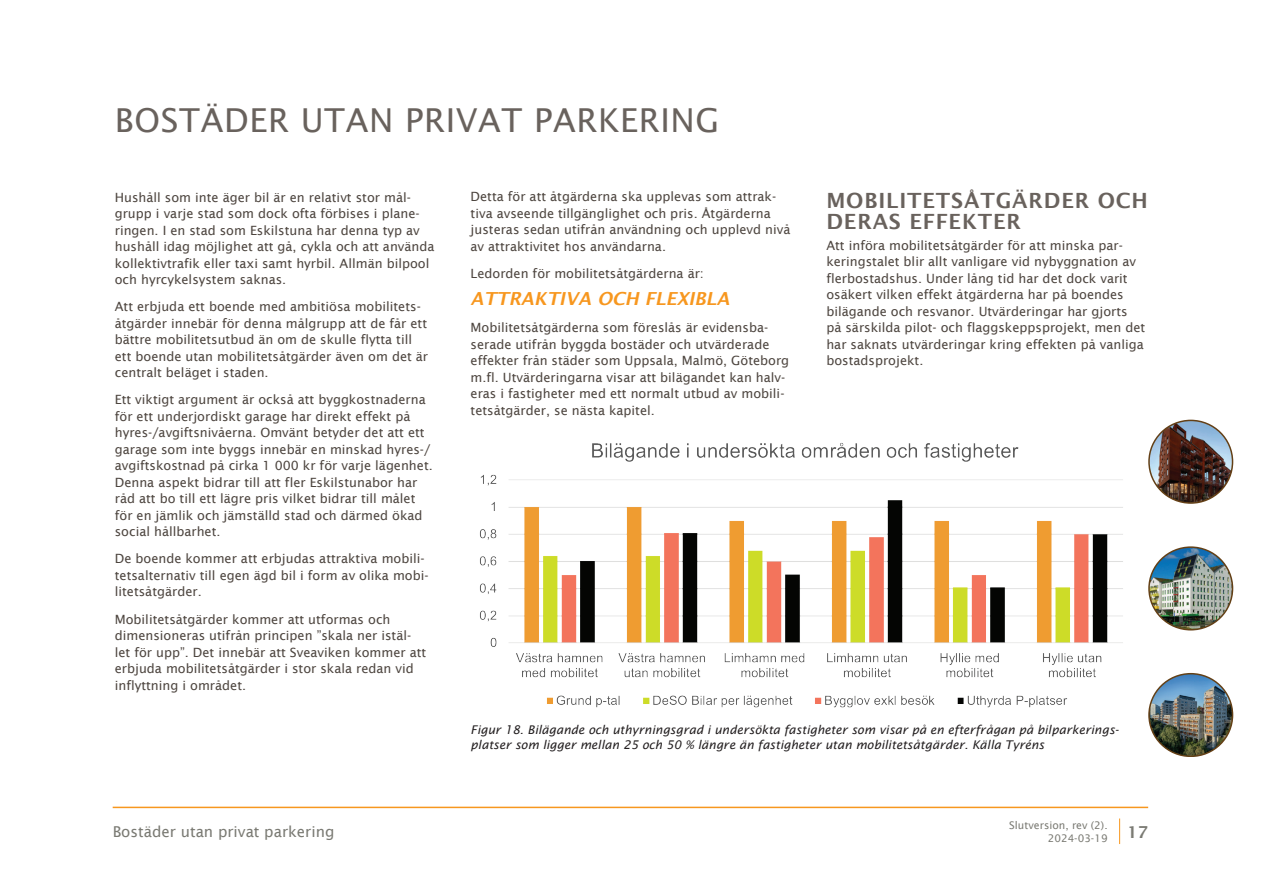
<style>
.page{position:relative;width:1263px;height:893px;background:#fff}
.page>*{position:absolute;margin:0;border:0;box-sizing:border-box;transform-origin:0 0}
.t1{font:33px "Lucida Sans";letter-spacing:.02em;color:#69625d}
.t2{font:600 21px/21px "Lucida Sans";letter-spacing:.04em;color:#69625d}
.t3{font:italic 600 18px "Lucida Sans";color:#f7971f}
.t4{font:600 16.5px "Lucida Sans";color:#7a7a73}
.t5{font:15px "Lucida Sans";color:#7a7a73}
.t6{font:12.75px/16.5px "Lucida Sans";color:#4d453f}
.t7{font:italic 12px/15px "Lucida Sans";color:#231f20}
.t8{font:10.5px/12.6px "Lucida Sans";color:#7a7a73;text-align:right}
</style>
<div class="page">
<hr style="left:113px;top:807px;width:1035px;height:1px;background:#f7971f">
<svg style="left:1119px;top:818px;width:1px;height:26px"></svg>
<img style="left:1149px;top:674px;width:83px;height:82px;border-radius:42px">
<div style="left:1148px;top:673px;width:85px;height:84px;border:2px solid #644016;border-radius:50%"></div>
<img style="left:1149px;top:420px;width:83px;height:83px;border-radius:42px">
<div style="left:1148px;top:420px;width:85px;height:84px;border:2px solid #644016;border-radius:50%"></div>
<img style="left:1149px;top:547px;width:83px;height:83px;border-radius:42px">
<div style="left:1148px;top:546px;width:85px;height:84px;border:2px solid #644016;border-radius:50%"></div>
<img style="left:480px;top:443px;width:643px;height:265px">
<h1 class="t1" style="left:115px;top:101px;width:606px">BOSTÄDER UTAN PRIVAT PARKERING</h1>
<p class="t6" style="left:115px;top:189px;width:321px">Hushåll som inte äger bil är en relativt stor mål&shy;grupp i varje stad som dock ofta förbises i plane&shy;ringen. I en stad som Eskilstuna har denna typ av hushåll idag möjlighet att gå, cykla och att använda kollektivtrafik eller taxi samt hyrbil. Allmän bilpool och hyrcykelsystem saknas.</p>
<p class="t6" style="left:115px;top:298px;width:315px">Att erbjuda ett boende med ambitiösa mobilitets&shy;åtgärder innebär för denna målgrupp att de får ett bättre mobilitetsutbud än om de skulle flytta till ett boende utan mobilitetsåtgärder även om det är centralt beläget i staden.</p>
<p class="t6" style="left:115px;top:391px;width:319px">Ett viktigt argument är också att byggkostnaderna för ett underjordiskt garage har direkt effekt på hyres-/avgiftsnivåerna. Omvänt betyder det att ett garage som inte byggs innebär en minskad hyres-/ avgiftskostnad på cirka 1 000 kr för varje lägenhet.<br>Denna aspekt bidrar till att fler Eskilstunabor har råd att bo till ett lägre pris vilket bidrar till målet för en jämlik och jämställd stad och därmed ökad social hållbarhet.</p>
<p class="t6" style="left:115px;top:551px;width:315px">De boende kommer att erbjudas attraktiva mobili&shy;tetsalternativ till egen ägd bil i form av olika mobi&shy;litetsåtgärder.</p>
<p class="t6" style="left:115px;top:611px;width:313px">Mobilitetsåtgärder kommer att utformas och dimensioneras utifrån principen ”skala ner istäl&shy;let för upp”. Det innebär att Sveaviken kommer att erbjuda mobilitetsåtgärder i stor skala redan vid inflyttning i området.</p>
<p class="t6" style="left:471px;top:188px;width:321px">Detta för att åtgärderna ska upplevas som attrak&shy;tiva avseende tillgänglighet och pris. Åtgärderna justeras sedan utifrån användning och upplevd nivå av attraktivitet hos användarna.</p>
<p class="t6" style="left:471px;top:265px;width:235px">Ledorden för mobilitetsåtgärderna är:</p>
<h3 class="t3" style="left:471px;top:288px;width:260px">ATTRAKTIVA OCH FLEXIBLA</h3>
<p class="t6" style="left:471px;top:319px;width:320px">Mobilitetsåtgärderna som föreslås är evidensba&shy;serade utifrån byggda bostäder och utvärderade effekter från städer som Uppsala, Malmö, Göteborg m.fl. Utvärderingarna visar att bilägandet kan halv&shy;eras i fastigheter med ett normalt utbud av mobili&shy;tetsåtgärder, se nästa kapitel.</p>
<h2 class="t2" style="left:826px;top:190px;width:323px">MOBILITETSÅTGÄRDER OCH<br>DERAS EFFEKTER</h2>
<p class="t6" style="left:826px;top:237px;width:320px">Att införa mobilitetsåtgärder för att minska par&shy;keringstalet blir allt vanligare vid nybyggnation av flerbostadshus. Under lång tid har det dock varit osäkert vilken effekt åtgärderna har på boendes bilägande och resvanor. Utvärderingar har gjorts på särskilda pilot- och flaggskeppsprojekt, men det har saknats utvärderingar kring effekten på vanliga bostadsprojekt.</p>
<p class="t7" style="left:471px;top:723px;width:650px">Figur 18. Bilägande och uthyrningsgrad i undersökta fastigheter som visar på en efterfrågan på bilparkerings&shy;platser som ligger mellan 25 och 50 % längre än fastigheter utan mobilitetsåtgärder. Källa Tyréns</p>
<p class="t8" style="left:1009px;top:819px;width:100px">Slutversion, rev (2).<br>2024-03-19</p>
<p class="t5" style="left:113px;top:823px;width:223px">Bostäder utan privat parkering</p>
<p class="t4" style="left:1127px;top:822px;width:23px">17</p>
</div>
